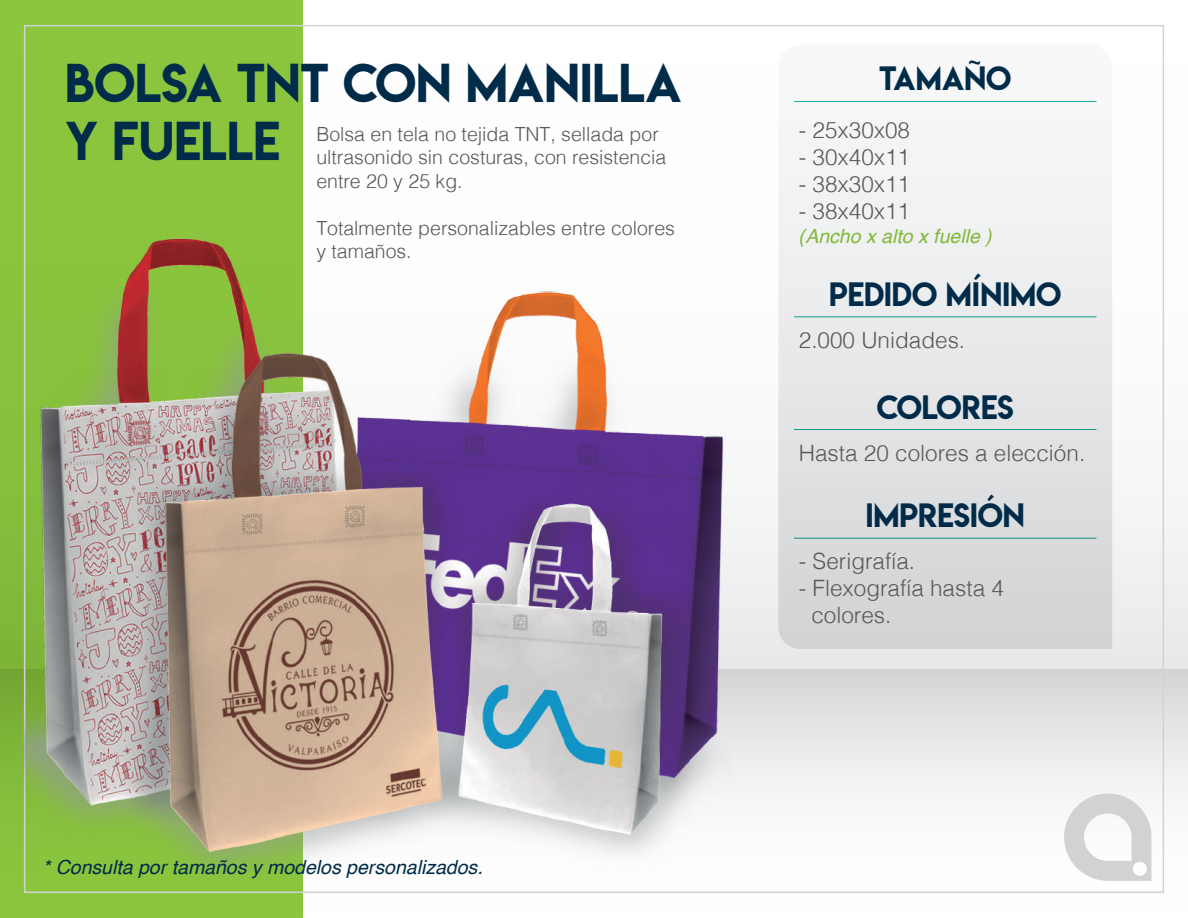
<style>
.page{position:relative;width:1188px;height:918px;background:#fff}
.page>*{position:absolute;margin:0;border:0;box-sizing:border-box;transform-origin:0 0}
.t1{font:48.6px/58.2px "Lemon Milk";color:#002b49}
.t2{font:30px "Lemon Milk";color:#002b49}
.t3{font:300 22.5px/27px "Helvetica";color:#57585a}
.t4{font:300 19.5px/23.4px "Helvetica";color:#57585a}
.t5{font:italic 19.5px "Helvetica";color:#002b49}
.t6{font:italic 19.5px "Helvetica";color:#8bc63e}
</style>
<div class="page">
<div style="left:0;top:0;width:1188px;height:669px;background:linear-gradient(to bottom,#fff,#eeeef0)"></div>
<div style="left:0;top:669px;width:1188px;height:249px;background:linear-gradient(to bottom,#dadbdd,#fff)"></div>
<div style="left:0;top:0;width:303px;height:918px;background:#8bc63e"></div>
<svg style="left:1064px;top:794px;width:87px;height:87px"></svg>
<img style="left:23px;top:196px;width:708px;height:708px">
<svg style="left:778px;top:44px;width:334px;height:605px"></svg>
<hr style="left:794px;top:101px;width:302px;height:1px;background:#12a79d">
<hr style="left:794px;top:316px;width:302px;height:1px;background:#12a79d">
<hr style="left:794px;top:429px;width:302px;height:1px;background:#12a79d">
<hr style="left:794px;top:538px;width:302px;height:1px;background:#12a79d">
<h1 class="t1" style="left:65px;top:54px;width:619px">BOLSA TNT CON MANILLA<br>Y FUELLE</h1>
<p class="t4" style="left:316px;top:121px;width:352px">Bolsa en tela no tejida TNT, sellada por ultrasonido sin costuras, con resistencia entre 20 y 25 kg.</p>
<p class="t4" style="left:316px;top:215px;width:360px">Totalmente personalizables entre colores y tamaños.</p>
<p class="t5" style="left:43px;top:852px;width:442px">* Consulta por tamaños y modelos personalizados.</p>
<h2 class="t2" style="left:879px;top:57px;width:134px">TAMAÑO</h2>
<p class="t3" style="left:799px;top:115px;width:113px">- 25x30x08</p>
<p class="t3" style="left:799px;top:142px;width:113px">- 30x40x11</p>
<p class="t3" style="left:799px;top:169px;width:113px">- 38x30x11</p>
<p class="t3" style="left:799px;top:196px;width:113px">- 38x40x11</p>
<p class="t6" style="left:799px;top:221px;width:194px">(Ancho x alto x fuelle )</p>
<h2 class="t2" style="left:829px;top:273px;width:234px">PEDIDO MÍNIMO</h2>
<p class="t3" style="left:799px;top:325px;width:168px">2.000 Unidades.</p>
<h2 class="t2" style="left:877px;top:385px;width:138px">COLORES</h2>
<p class="t3" style="left:799px;top:437px;width:288px">Hasta 20 colores a elección.</p>
<h2 class="t2" style="left:866px;top:494px;width:161px">IMPRESIÓN</h2>
<p class="t3" style="left:799px;top:546px;width:118px">- Serigrafía.</p>
<p class="t3" style="left:811px;top:573px;width:194px;text-indent:-13px">- Flexografía hasta 4 colores.</p>
</div>
